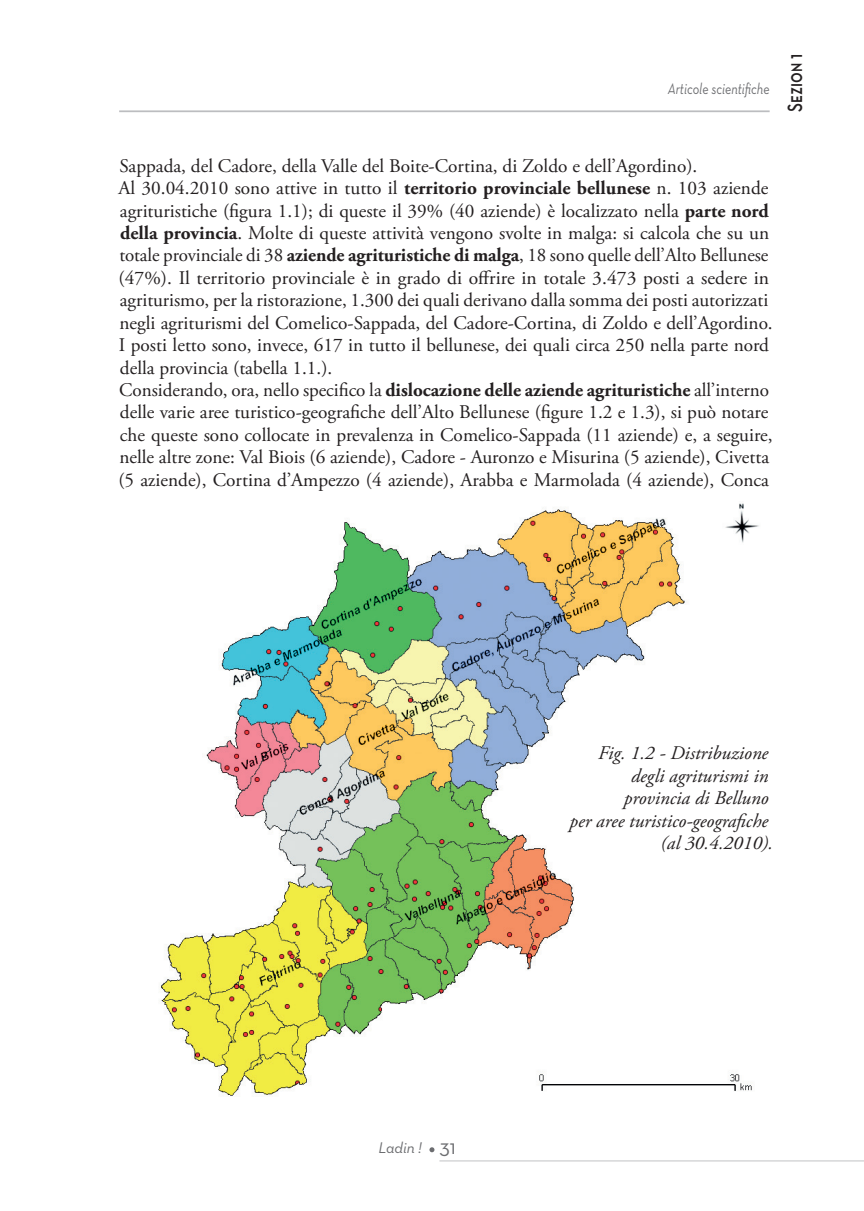
<style>
.page{position:relative;width:864px;height:1211px;background:#fff}
.page>*{position:absolute;margin:0;border:0;box-sizing:border-box;transform-origin:0 0}
.t1{font:600 21px "Neutraface Text";color:#231f20;scale:.8 1}
.t2{font:19.25px/22.4px "Adobe Garamond Pro";color:#231f20}
.t3{font:italic 19.25px/22.4px "Adobe Garamond Pro";color:#231f20;text-align:right}
.t4{font:italic 15.75px "Neutraface Text";color:#6c6d70;scale:.8 1}
.t5{font:italic 15.75px "Neutraface Text";color:#6c6d70}
.s1{font-weight:700}
.s2{font-style:normal;font-size:21px}
</style>
<div class="page">
<svg style="left:429px;top:1147px;width:5px;height:5px"></svg>
<hr style="left:439px;top:1160px;width:424px;height:1px;background:#c1c2c4">
<img style="left:160px;top:503px;width:599px;height:593px">
<hr style="left:119px;top:110px;width:650px;height:2px;background:#bcbdc0">
<p class="t4" style="left:667px;top:79px;width:129px">Articole scientifiche</p>
<p class="t1" style="left:781px;top:112px;width:73px;rotate:-90deg">Sezion 1</p>
<p class="t2" style="left:118px;top:155px;width:655px">Sappada, del Cadore, della Valle del Boite-Cortina, di Zoldo e dell’Agordino).<br>Al 30.04.2010 sono attive in tutto il <span class="s1">territorio provinciale bellunese</span> n. 103 aziende agrituristiche (figura 1.1); di queste il 39% (40 aziende) è localizzato nella <span class="s1">parte nord della provincia</span>. Molte di queste attività vengono svolte in malga: si calcola che su un totale provinciale di 38 <span class="s1">aziende agrituristiche di malga</span>, 18 sono quelle dell’Alto Bellunese (47%). Il territorio provinciale è in grado di offrire in totale 3.473 posti a sedere in agriturismo, per la ristorazione, 1.300 dei quali derivano dalla somma dei posti autorizzati negli agriturismi del Comelico-Sappada, del Cadore-Cortina, di Zoldo e dell’Agordino.<br>I posti letto sono, invece, 617 in tutto il bellunese, dei quali circa 250 nella parte nord della provincia (tabella 1.1.).<br>Considerando, ora, nello specifico la <span class="s1">dislocazione delle aziende agrituristiche</span> all’interno delle varie aree turistico-geografiche dell’Alto Bellunese (figure 1.2 e 1.3), si può notare che queste sono collocate in prevalenza in Comelico-Sappada (11 aziende) e, a seguire, nelle altre zone: Val Biois (6 aziende), Cadore - Auronzo e Misurina (5 aziende), Civetta (5 aziende), Cortina d’Ampezzo (4 aziende), Arabba e Marmolada (4 aziende), Conca</p>
<p class="t3" style="left:569px;top:742px;width:205px">Fig. 1.2 - Distribuzione degli agriturismi in provincia di Belluno<br>per aree turistico-geografiche (al 30.4.2010).</p>
<p class="t5" style="left:378px;top:1138px;width:79px">Ladin ! <span class="s2">31</span></p>
</div>
